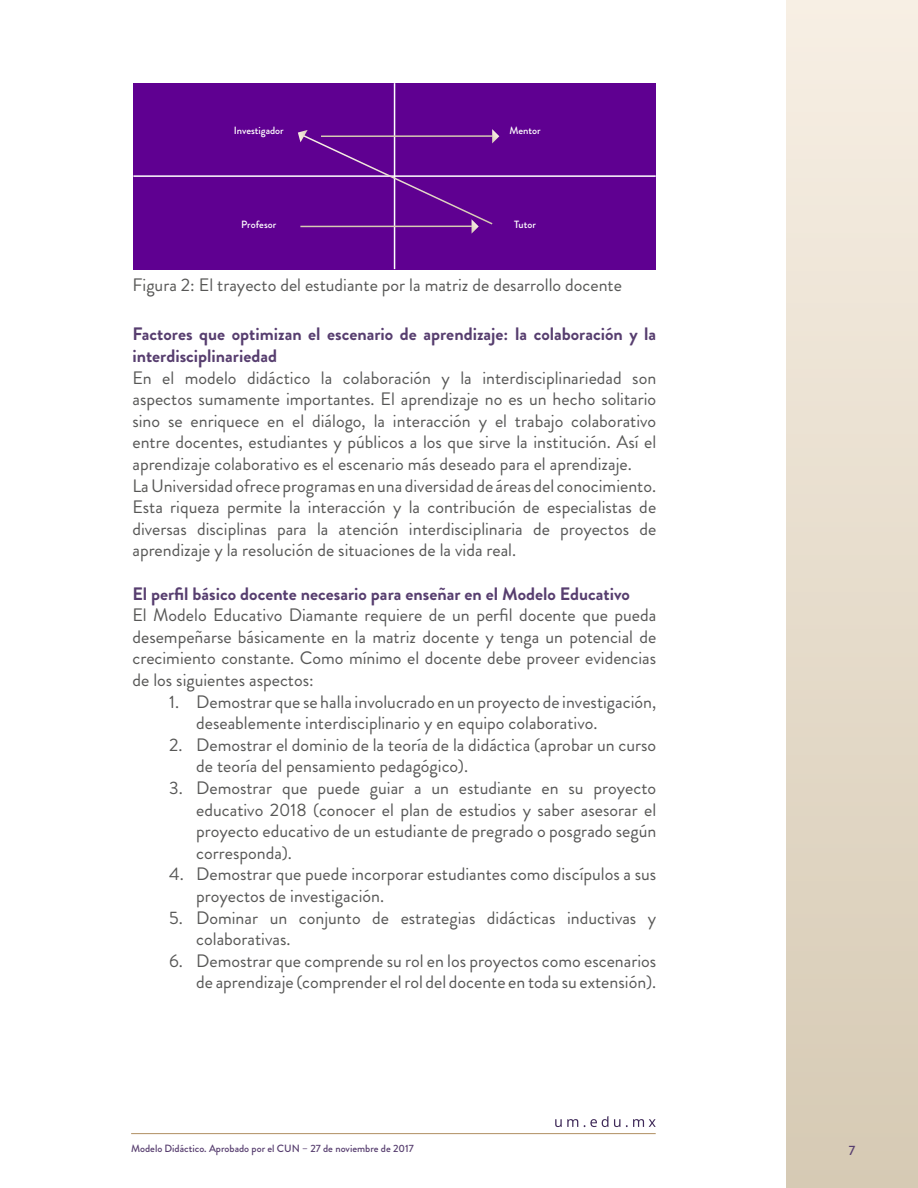
<style>
.page{position:relative;width:918px;height:1188px;background:#fff}
.page>*{position:absolute;margin:0;border:0;box-sizing:border-box;transform-origin:0 0}
.t1{font:18px/21.6px "Brandon Grotesque";color:#575756}
.t2{font:700 18px/21.6px "Brandon Grotesque";color:#573e6f}
.t3{font:500 13.5px "Brandon Grotesque";color:#573e6f}
.t4{font:500 10.5px "Brandon Grotesque";color:#573e6f}
.t5{font:500 10.5px "Brandon Grotesque";color:#fff}
</style>
<div class="page">
<svg style="left:555px;top:1119px;width:23px;height:8px"></svg>
<svg style="left:584px;top:1116px;width:24px;height:11px"></svg>
<svg style="left:614px;top:1119px;width:6px;height:8px"></svg>
<svg style="left:626px;top:1119px;width:30px;height:8px"></svg>
<hr style="left:131px;top:1133px;width:525px;height:1px;background:#b08f61">
<div style="left:787px;top:0;width:131px;height:1188px;background:linear-gradient(to bottom,#f7efe4,#d6cab4)"></div>
<div style="left:133px;top:83px;width:523px;height:186px;background:#5f0091"></div>
<hr style="left:394px;top:83px;width:1px;height:186px;background:#fff">
<hr style="left:133px;top:175px;width:523px;height:2px;background:#fff">
<svg style="left:298px;top:129px;width:201px;height:105px"></svg>
<p class="t5" style="left:234px;top:123px;width:52px">Investigador</p>
<p class="t5" style="left:241px;top:217px;width:36px">Profesor</p>
<p class="t5" style="left:509px;top:123px;width:33px">Mentor</p>
<p class="t5" style="left:514px;top:217px;width:23px">Tutor</p>
<p class="t1" style="left:133px;top:274px;width:491px">Figura 2: El trayecto del estudiante por la matriz de desarrollo docente</p>
<p class="t2" style="left:132px;top:324px;width:525px">Factores que optimizan el escenario de aprendizaje: la colaboración y la interdisciplinariedad</p>
<p class="t1" style="left:132px;top:367px;width:525px">En el modelo didáctico la colaboración y la interdisciplinariedad son aspectos sumamente importantes. El aprendizaje no es un hecho solitario sino se enriquece en el diálogo, la interacción y el trabajo colaborativo entre docentes, estudiantes y públicos a los que sirve la institución. Así el aprendizaje colaborativo es el escenario más deseado para el aprendizaje.<br>La Universidad ofrece programas en una diversidad de áreas del conocimiento.<br>Esta riqueza permite la interacción y la contribución de especialistas de diversas disciplinas para la atención interdisciplinaria de proyectos de aprendizaje y la resolución de situaciones de la vida real.</p>
<p class="t2" style="left:132px;top:583px;width:499px">El perfil básico docente necesario para enseñar en el Modelo Educativo</p>
<p class="t1" style="left:132px;top:605px;width:525px;text-align:justify">El Modelo Educativo Diamante requiere de un perfil docente que pueda desempeñarse básicamente en la matriz docente y tenga un potencial de crecimiento constante. Como mínimo el docente debe proveer evidencias de los siguientes aspectos:</p>
<p class="t1" style="left:196px;top:691px;width:462px;text-indent:-27px">1. Demostrar que se halla involucrado en un proyecto de investigación, deseablemente interdisciplinario y en equipo colaborativo.</p>
<p class="t1" style="left:196px;top:734px;width:462px;text-indent:-27px">2. Demostrar el dominio de la teoría de la didáctica (aprobar un curso de teoría del pensamiento pedagógico).</p>
<p class="t1" style="left:196px;top:777px;width:462px;text-align:justify;text-indent:-27px">3. Demostrar que puede guiar a un estudiante en su proyecto educativo 2018 (conocer el plan de estudios y saber asesorar el proyecto educativo de un estudiante de pregrado o posgrado según corresponda).</p>
<p class="t1" style="left:196px;top:864px;width:461px;text-indent:-27px">4. Demostrar que puede incorporar estudiantes como discípulos a sus proyectos de investigación.</p>
<p class="t1" style="left:196px;top:907px;width:462px;text-indent:-27px">5. Dominar un conjunto de estrategias didácticas inductivas y colaborativas.</p>
<p class="t1" style="left:169px;top:950px;width:489px;text-align:right">6. Demostrar que comprende su rol en los proyectos como escenarios de aprendizaje (comprender el rol del docente en toda su extensión).</p>
<p class="t4" style="left:131px;top:1142px;width:284px">Modelo Didáctico. Aprobado por el CUN – 27 de noviembre de 2017</p>
<p class="t3" style="left:849px;top:1141px;width:8px">7</p>
</div>
